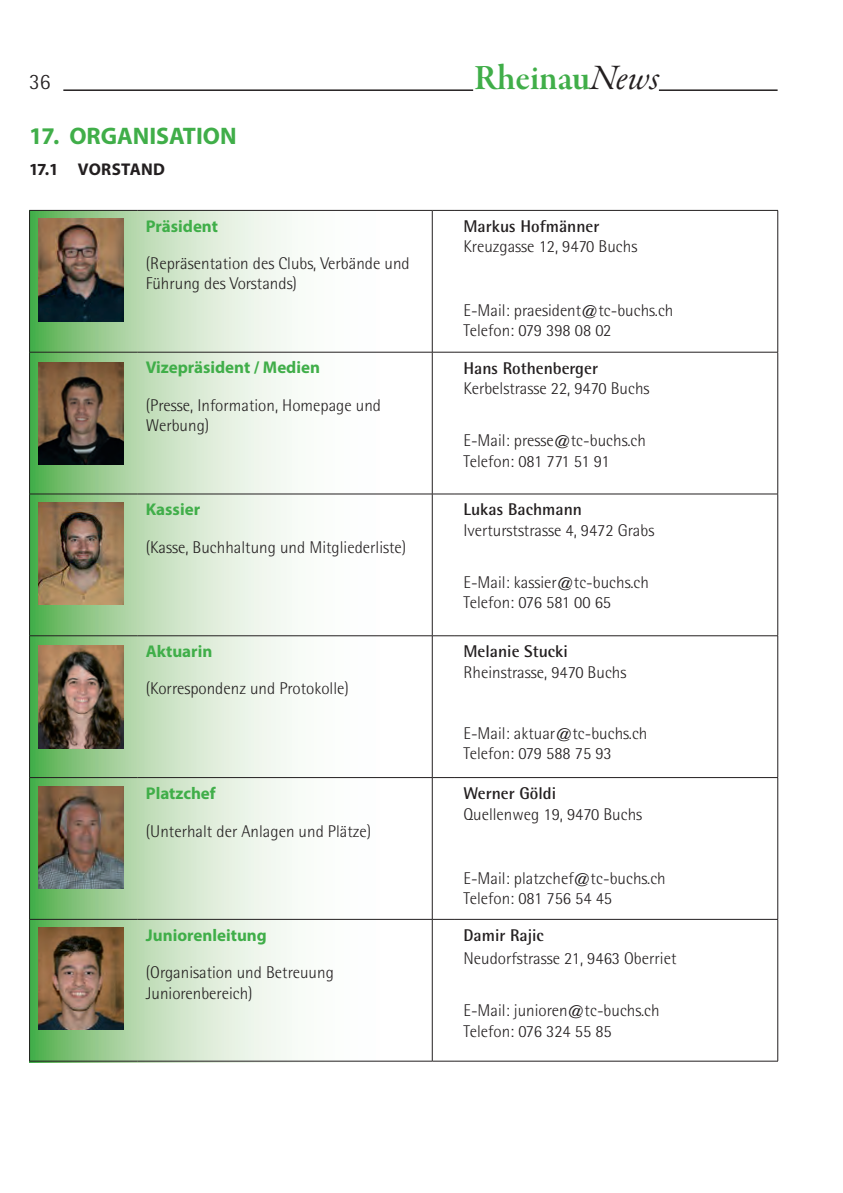
<style>
.page{position:relative;width:843px;height:1193px;background:#fff}
.page>*{position:absolute;margin:0;border:0;box-sizing:border-box;transform-origin:0 0}
.t1{font:36px "Garamond Premr Pro Smbd Subh";color:#40ae49}
.t2{font:700 24px "Myriad Pro";color:#40ae49}
.t3{font:300 22px "Rotis Semi Sans";color:#231f20}
.t4{font:300 17px/20.4px "Rotis Semi Sans";color:#231f20}
.t5{font:700 17px "Rotis Semi Sans";color:#231f20}
.t6{font:700 17px "Myriad Pro";color:#40ae49}
.t7{font:700 17px "Myriad Pro";letter-spacing:.02em;color:#231f20}
.s1{font-family:"Garamond Premr Pro It Subh";color:#231f20}
</style>
<div class="page">
<hr style="left:659px;top:89px;width:118px;height:2px;background:#231f20">
<hr style="left:63px;top:89px;width:410px;height:2px;background:#231f20">
<svg style="left:29px;top:211px;width:403px;height:852px"></svg>
<hr style="left:29px;top:211px;width:1px;height:141px;background:#231f20">
<hr style="left:29px;top:210px;width:108px;height:1px;background:#231f20">
<hr style="left:137px;top:210px;width:295px;height:1px;background:#231f20">
<hr style="left:432px;top:211px;width:1px;height:141px;background:#231f20">
<svg style="left:432px;top:210px;width:23px;height:1px"></svg>
<hr style="left:777px;top:211px;width:1px;height:141px;background:#231f20">
<hr style="left:455px;top:210px;width:323px;height:1px;background:#231f20">
<hr style="left:29px;top:352px;width:1px;height:142px;background:#231f20">
<hr style="left:29px;top:352px;width:108px;height:1px;background:#231f20">
<hr style="left:137px;top:352px;width:295px;height:1px;background:#231f20">
<hr style="left:432px;top:352px;width:1px;height:142px;background:#231f20">
<svg style="left:432px;top:352px;width:23px;height:1px"></svg>
<hr style="left:777px;top:352px;width:1px;height:142px;background:#231f20">
<hr style="left:455px;top:352px;width:323px;height:1px;background:#231f20">
<hr style="left:29px;top:494px;width:1px;height:141px;background:#231f20">
<hr style="left:29px;top:493px;width:108px;height:1px;background:#231f20">
<hr style="left:137px;top:493px;width:295px;height:1px;background:#231f20">
<hr style="left:432px;top:494px;width:1px;height:141px;background:#231f20">
<svg style="left:432px;top:493px;width:23px;height:1px"></svg>
<hr style="left:777px;top:494px;width:1px;height:141px;background:#231f20">
<hr style="left:455px;top:493px;width:323px;height:1px;background:#231f20">
<hr style="left:29px;top:636px;width:1px;height:141px;background:#231f20">
<hr style="left:29px;top:635px;width:108px;height:1px;background:#231f20">
<hr style="left:137px;top:635px;width:295px;height:1px;background:#231f20">
<hr style="left:432px;top:636px;width:1px;height:141px;background:#231f20">
<svg style="left:432px;top:635px;width:23px;height:1px"></svg>
<hr style="left:777px;top:636px;width:1px;height:141px;background:#231f20">
<hr style="left:455px;top:635px;width:323px;height:1px;background:#231f20">
<hr style="left:29px;top:777px;width:1px;height:142px;background:#231f20">
<hr style="left:29px;top:777px;width:108px;height:1px;background:#231f20">
<hr style="left:137px;top:777px;width:295px;height:1px;background:#231f20">
<hr style="left:432px;top:777px;width:1px;height:142px;background:#231f20">
<svg style="left:432px;top:777px;width:23px;height:1px"></svg>
<hr style="left:777px;top:777px;width:1px;height:142px;background:#231f20">
<hr style="left:455px;top:777px;width:323px;height:1px;background:#231f20">
<hr style="left:29px;top:919px;width:1px;height:141px;background:#231f20">
<hr style="left:29px;top:919px;width:108px;height:1px;background:#231f20">
<hr style="left:137px;top:919px;width:295px;height:1px;background:#231f20">
<hr style="left:432px;top:919px;width:1px;height:141px;background:#231f20">
<svg style="left:432px;top:919px;width:23px;height:1px"></svg>
<hr style="left:777px;top:919px;width:1px;height:141px;background:#231f20">
<hr style="left:455px;top:919px;width:323px;height:1px;background:#231f20">
<hr style="left:29px;top:1060px;width:108px;height:1px;background:#231f20">
<hr style="left:137px;top:1060px;width:295px;height:1px;background:#231f20">
<svg style="left:432px;top:1060px;width:23px;height:1px"></svg>
<hr style="left:455px;top:1060px;width:323px;height:1px;background:#231f20">
<img style="left:38px;top:219px;width:85px;height:102px">
<img style="left:38px;top:502px;width:85px;height:102px">
<img style="left:38px;top:786px;width:85px;height:102px">
<img style="left:38px;top:927px;width:85px;height:103px">
<img style="left:38px;top:362px;width:85px;height:102px">
<img style="left:38px;top:646px;width:85px;height:102px">
<p class="t3" style="left:29px;top:69px;width:23px">36</p>
<h1 class="t1" style="left:474px;top:57px;width:186px">Rheinau<span class="s1">News</span></h1>
<h2 class="t2" style="left:29px;top:120px;width:209px">17. ORGANISATION</h2>
<p class="t7" style="left:29px;top:159px;width:137px">17.1 VORSTAND</p>
<p class="t6" style="left:146px;top:215px;width:74px">Präsident</p>
<p class="t4" style="left:146px;top:253px;width:265px">(Repräsentation des Clubs, Verbände und<br>Führung des Vorstands)</p>
<p class="t6" style="left:146px;top:356px;width:176px">Vizepräsident / Medien</p>
<p class="t4" style="left:146px;top:395px;width:237px">(Presse, Information, Homepage und<br>Werbung)</p>
<p class="t6" style="left:146px;top:498px;width:56px">Kassier</p>
<p class="t4" style="left:146px;top:536px;width:262px">(Kasse, Buchhaltung und Mitgliederliste)</p>
<p class="t6" style="left:146px;top:640px;width:68px">Aktuarin</p>
<p class="t4" style="left:146px;top:678px;width:205px">(Korrespondenz und Protokolle)</p>
<p class="t6" style="left:146px;top:782px;width:71px">Platzchef</p>
<p class="t4" style="left:146px;top:820px;width:227px">(Unterhalt der Anlagen und Plätze)</p>
<p class="t6" style="left:146px;top:924px;width:122px">Juniorenleitung</p>
<p class="t4" style="left:146px;top:962px;width:189px">(Organisation und Betreuung<br>Juniorenbereich)</p>
<p class="t5" style="left:463px;top:215px;width:137px">Markus Hofmänner</p>
<p class="t4" style="left:463px;top:236px;width:175px">Kreuzgasse 12, 9470 Buchs</p>
<p class="t4" style="left:463px;top:300px;width:211px">E-Mail: praesident@tc-buchs.ch<br>Telefon: 079 398 08 02</p>
<p class="t5" style="left:463px;top:357px;width:136px">Hans Rothenberger</p>
<p class="t4" style="left:463px;top:378px;width:187px">Kerbelstrasse 22, 9470 Buchs</p>
<p class="t4" style="left:463px;top:430px;width:184px">E-Mail: presse@tc-buchs.ch<br>Telefon: 081 771 51 91</p>
<p class="t5" style="left:463px;top:499px;width:120px">Lukas Bachmann</p>
<p class="t4" style="left:463px;top:520px;width:192px">Iverturststrasse 4, 9472 Grabs</p>
<p class="t4" style="left:463px;top:572px;width:187px">E-Mail: kassier@tc-buchs.ch<br>Telefon: 076 581 00 65</p>
<p class="t5" style="left:463px;top:641px;width:106px">Melanie Stucki</p>
<p class="t4" style="left:463px;top:661px;width:164px">Rheinstrasse, 9470 Buchs</p>
<p class="t4" style="left:463px;top:723px;width:185px">E-Mail: aktuar@tc-buchs.ch<br>Telefon: 079 588 75 93</p>
<p class="t5" style="left:463px;top:783px;width:94px">Werner Göldi</p>
<p class="t4" style="left:463px;top:803px;width:180px">Quellenweg 19, 9470 Buchs</p>
<p class="t4" style="left:463px;top:867px;width:204px">E-Mail: platzchef@tc-buchs.ch<br>Telefon: 081 756 54 45</p>
<p class="t5" style="left:463px;top:924px;width:82px">Damir Rajic</p>
<p class="t4" style="left:463px;top:948px;width:214px">Neudorfstrasse 21, 9463 Oberriet</p>
<p class="t4" style="left:463px;top:1000px;width:198px">E-Mail: junioren@tc-buchs.ch<br>Telefon: 076 324 55 85</p>
</div>
